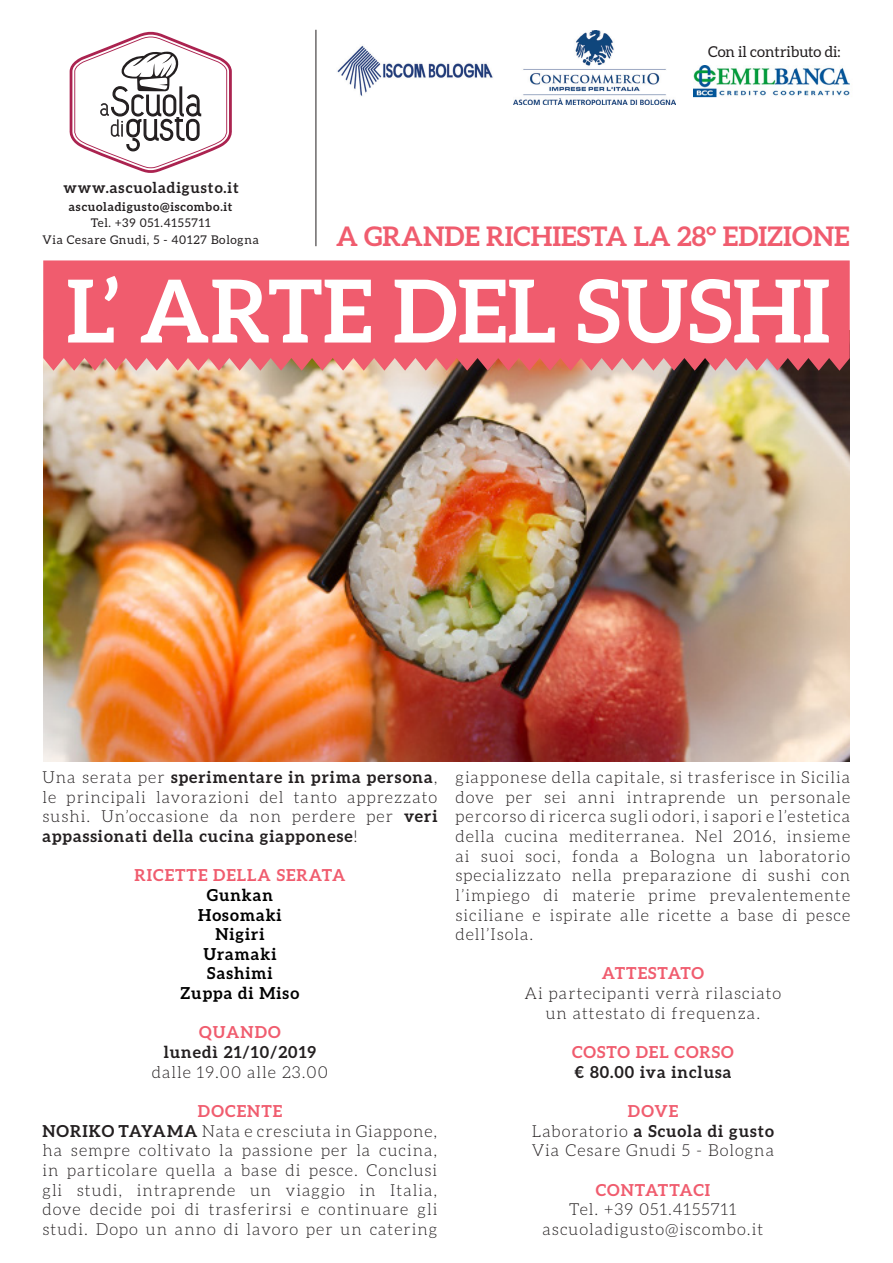
<style>
.page{position:relative;width:893px;height:1263px;background:#fff}
.page>*{position:absolute;margin:0;border:0;box-sizing:border-box;transform-origin:0 0}
.t1{font:700 87px "Aleo";color:#fff}
.t2{font:700 27px "Aleo";color:#f05c6e}
.t3{font:300 16.5px/19.6px "Aleo";letter-spacing:.06em;color:#231f20;text-align:justify}
.t4{font:700 16.5px "Aleo";letter-spacing:.06em;color:#f05c6e}
.t5{font:700 16.5px "Aleo";letter-spacing:.06em;color:#231f20}
.t6{font:700 16.5px "Aleo";letter-spacing:.06em;color:#000}
.t7{font:700 16.5px "Aleo";letter-spacing:.04em;color:#f05c6e}
.t8{font:700 15px "Aleo";letter-spacing:.06em;color:#231f20}
.t9{font:15px "Aleo";color:#231f20}
.t10{font:12px "Aleo";letter-spacing:.06em;color:#231f20}
.t11{font:700 12px "Aleo";letter-spacing:.06em;color:#231f20}
.s1{font-weight:700}
.s2{font-weight:300}
</style>
<div class="page">
<img style="left:43px;top:371px;width:807px;height:390px">
<svg style="left:69px;top:32px;width:163px;height:141px"></svg>
<hr style="left:316px;top:30px;width:1px;height:216px;background:#231f20">
<svg style="left:43px;top:260px;width:807px;height:111px;background:#ec6070"></svg>
<img style="left:337px;top:45px;width:156px;height:51px">
<img style="left:514px;top:30px;width:161px;height:74px">
<img style="left:694px;top:65px;width:156px;height:33px">
<p class="t9" style="left:708px;top:43px;width:134px">Con il contributo di:</p>
<p class="t8" style="left:63px;top:179px;width:177px">www.ascuoladigusto.it</p>
<p class="t10" style="left:91px;top:216px;width:121px">Tel. +39 051.4155711</p>
<p class="t10" style="left:43px;top:233px;width:218px">Via Cesare Gnudi, 5 - 40127 Bologna</p>
<p class="t1" style="left:66px;top:261px;width:766px">L’ ARTE DEL SUSHI</p>
<p class="t11" style="left:69px;top:200px;width:165px">ascuoladigusto@iscombo.it</p>
<p class="t2" style="left:336px;top:221px;width:515px">A GRANDE RICHIESTA LA 28° EDIZIONE</p>
<p class="t3" style="left:43px;top:767px;width:396px">Una serata per <span class="s1">sperimentare in prima persona</span>, le principali lavorazioni del tanto apprezzato sushi. Un’occasione da non perdere per <span class="s1">veri appassionati della cucina giapponese</span>!</p>
<p class="t4" style="left:134px;top:866px;width:212px">RICETTE DELLA SERATA</p>
<p class="t6" style="left:207px;top:885px;width:68px">Gunkan</p>
<p class="t6" style="left:198px;top:905px;width:85px">Hosomaki</p>
<p class="t6" style="left:215px;top:925px;width:51px">Nigiri</p>
<p class="t6" style="left:203px;top:944px;width:75px">Uramaki</p>
<p class="t6" style="left:207px;top:964px;width:67px">Sashimi</p>
<p class="t6" style="left:181px;top:984px;width:120px">Zuppa di Miso</p>
<p class="t4" style="left:199px;top:1023px;width:83px">QUANDO</p>
<p class="t5" style="left:164px;top:1042px;width:154px">lunedì 21/10/2019</p>
<p class="t3" style="left:152px;top:1062px;width:178px">dalle 19.00 alle 23.00</p>
<p class="t4" style="left:198px;top:1101px;width:86px">DOCENTE</p>
<p class="t3" style="left:43px;top:1121px;width:396px"><span class="s1">NORIKO TAYAMA</span> Nata e cresciuta in Giappone, ha sempre coltivato la passione per la cucina, in particolare quella a base di pesce. Conclusi gli studi, intraprende un viaggio in Italia, dove decide poi di trasferirsi e continuare gli studi. Dopo un anno di lavoro per un catering</p>
<p class="t3" style="left:455px;top:767px;width:396px">giapponese della capitale, si trasferisce in Sicilia dove per sei anni intraprende un personale percorso di ricerca sugli odori, i sapori e l’estetica della cucina mediterranea. Nel 2016, insieme ai suoi soci, fonda a Bologna un laboratorio specializzato nella preparazione di sushi con l’impiego di materie prime prevalentemente siciliane e ispirate alle ricette a base di pesce dell’Isola.</p>
<p class="t7" style="left:602px;top:964px;width:103px">ATTESTATO</p>
<p class="t3" style="left:525px;top:983px;width:258px">Ai partecipanti verrà rilasciato</p>
<p class="t3" style="left:546px;top:1003px;width:216px">un attestato di frequenza.</p>
<p class="t4" style="left:572px;top:1042px;width:163px">COSTO DEL CORSO</p>
<p class="t5" style="left:574px;top:1062px;width:158px">€ 80.00 iva inclusa</p>
<p class="t4" style="left:628px;top:1101px;width:52px">DOVE</p>
<p class="t5" style="left:532px;top:1121px;width:244px"><span class="s2">Laboratorio</span> a Scuola di gusto</p>
<p class="t3" style="left:532px;top:1141px;width:244px">Via Cesare Gnudi 5 - Bologna</p>
<p class="t4" style="left:596px;top:1180px;width:116px">CONTATTACI</p>
<p class="t3" style="left:569px;top:1199px;width:169px">Tel. +39 051.4155711</p>
<p class="t3" style="left:542px;top:1219px;width:222px">ascuoladigusto@iscombo.it</p>
</div>
